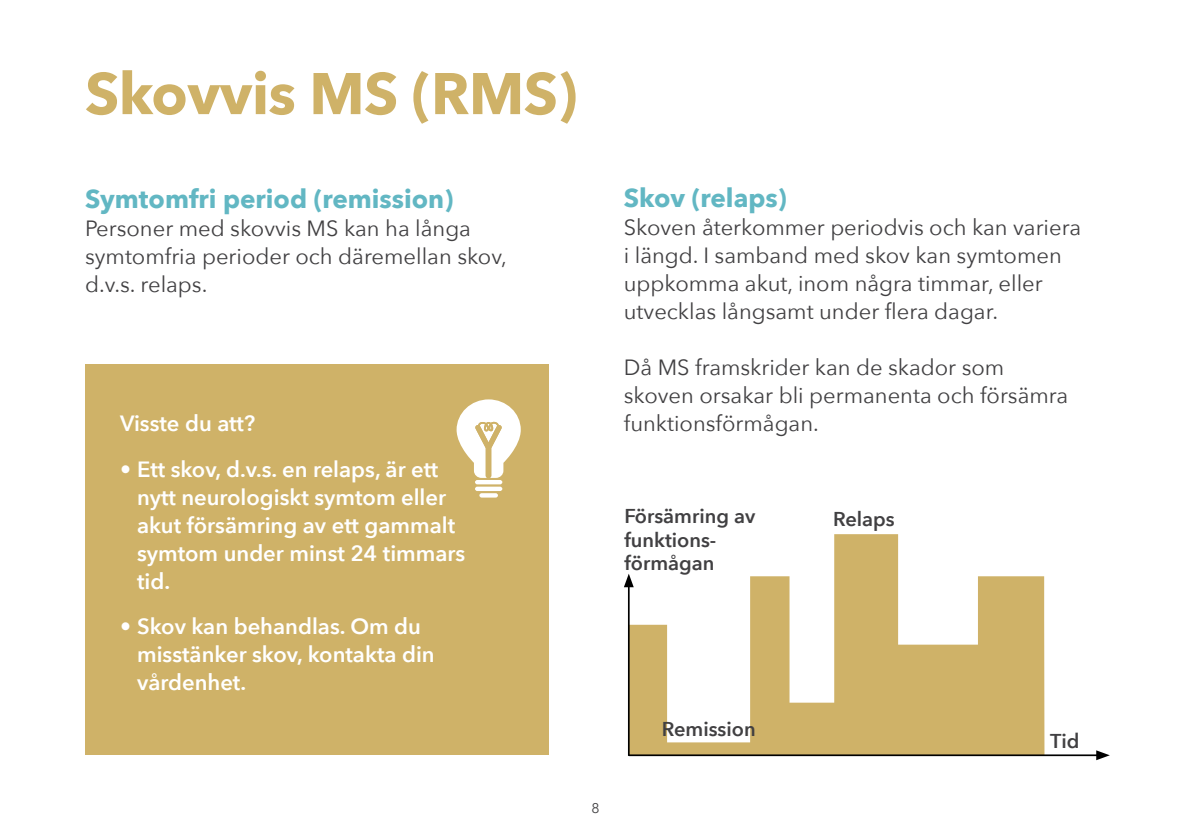
<style>
.page{position:relative;width:1191px;height:840px;background:#fff}
.page>*{position:absolute;margin:0;border:0;box-sizing:border-box;transform-origin:0 0}
.t1{font:700 58px "Avenir Next";letter-spacing:-.01em;color:#cfb268}
.t2{font:700 26px "Avenir Next";color:#62b7c3}
.t3{font:22px/28px "Avenir Next";color:#414042}
.t4{font:600 22px/28px "Avenir Next";color:#fff}
.t5{font:600 20px/23.6px "Avenir Next";color:#414042}
.t6{font:14px "Avenir Next";color:#414042}
</style>
<div class="page">
<svg style="left:629px;top:534px;width:415px;height:220px;fill:#cfb268"></svg>
<hr style="left:628px;top:583px;width:1px;height:172px;background:#000">
<svg style="left:624px;top:573px;width:10px;height:14px"></svg>
<hr style="left:629px;top:754px;width:470px;height:1px;background:#000">
<svg style="left:1096px;top:750px;width:13px;height:9px"></svg>
<div style="left:85px;top:364px;width:463px;height:390px;background:#cfb268"></div>
<div style="left:475px;top:479px;width:27px;height:5px;background:#fff;border-radius:2px"></div>
<svg style="left:475px;top:486px;width:27px;height:4px"></svg>
<svg style="left:479px;top:493px;width:19px;height:4px"></svg>
<svg style="left:456px;top:399px;width:65px;height:79px"></svg>
<h1 class="t1" style="left:85px;top:43px;width:494px">Skovvis MS (RMS)</h1>
<p class="t2" style="left:85px;top:176px;width:370px">Symtomfri period (remission)</p>
<p class="t3" style="left:85px;top:213px;width:423px">Personer med skovvis MS kan ha långa symtomfria perioder och däremellan skov, d.v.s. relaps.</p>
<p class="t2" style="left:624px;top:175px;width:164px">Skov (relaps)</p>
<p class="t3" style="left:624px;top:212px;width:459px">Skoven återkommer periodvis och kan variera i längd. I samband med skov kan symtomen uppkomma akut, inom några timmar, eller utvecklas långsamt under flera dagar.</p>
<p class="t3" style="left:624px;top:352px;width:446px">Då MS framskrider kan de skador som skoven orsakar bli permanenta och försämra</p>
<p class="t4" style="left:120px;top:409px;width:137px">Visste du att?</p>
<p class="t3" style="left:624px;top:408px;width:196px">funktionsförmågan.</p>
<p class="t4" style="left:137px;top:454px;width:330px;text-indent:-17px">• Ett skov, d.v.s. en relaps, är ett nytt neurologiskt symtom eller akut försämring av ett gammalt symtom under minst 24 timmars tid.</p>
<p class="t4" style="left:137px;top:611px;width:299px;text-indent:-17px">• Skov kan behandlas. Om du misstänker skov, kontakta din vårdenhet.</p>
<p class="t5" style="left:624px;top:503px;width:132px">Försämring av funktions&shy;förmågan</p>
<p class="t5" style="left:662px;top:716px;width:95px">Remission</p>
<p class="t5" style="left:833px;top:506px;width:63px">Relaps</p>
<p class="t6" style="left:591px;top:795px;width:10px">8</p>
<p class="t5" style="left:1050px;top:728px;width:31px">Tid</p>
</div>
